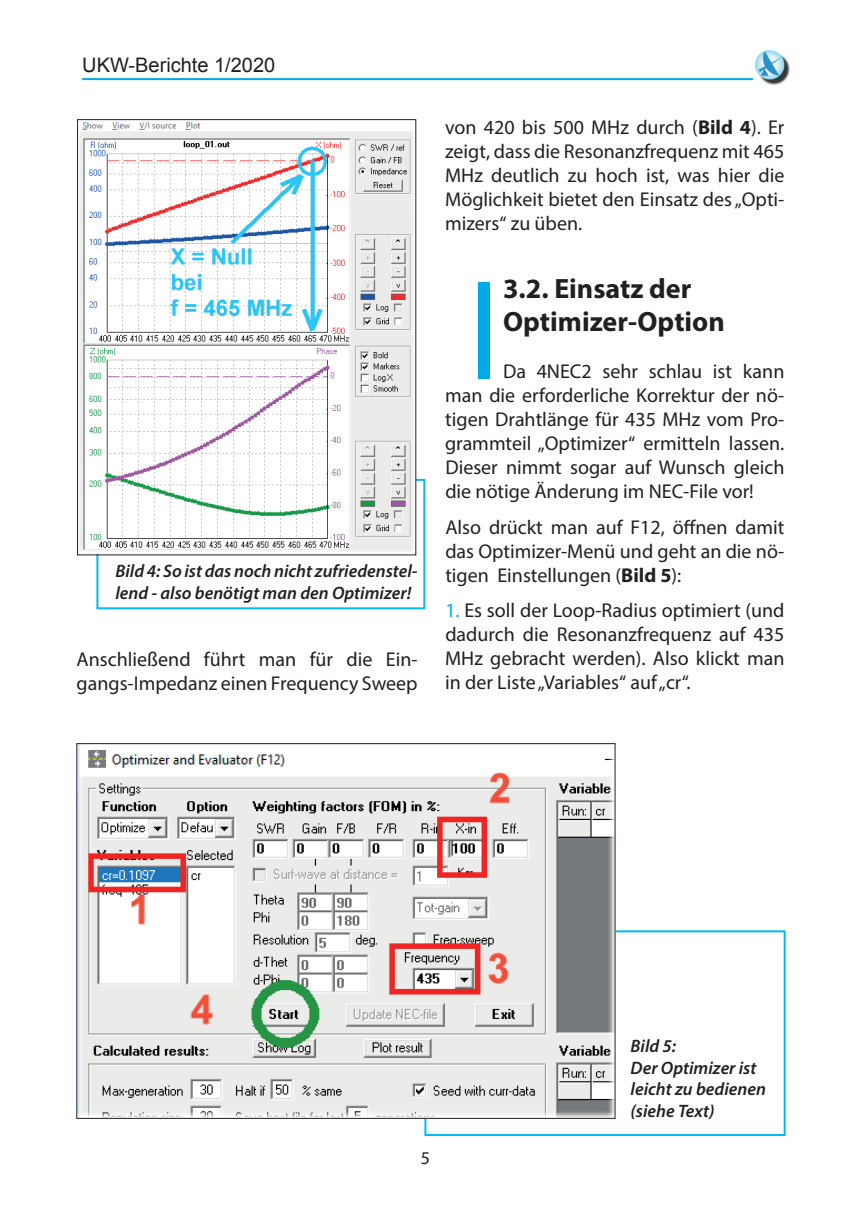
<style>
.page{position:relative;width:862px;height:1214px;background:#fff}
.page>*{position:absolute;margin:0;border:0;box-sizing:border-box;transform-origin:0 0}
.t1{font:700 143px "Myriad Pro";color:#00abe5;scale:.54 1}
.t2{font:700 28px/33.6px "Myriad Pro";color:#231f20}
.t3{font:20px/24px "Myriad Pro";color:#231f20;text-align:justify}
.t4{font:20px "Arial";color:#231f20}
.t5{font:italic 600 18px/21.6px "Myriad Pro";color:#231f20}
.t6{font:18px "Myriad Pro";color:#231f20}
.s1{font-weight:700}
.s2{color:#00aeef}
</style>
<div class="page">
<hr style="left:82px;top:78px;width:709px;height:2px;background:#00abe5">
<img style="left:754px;top:50px;width:37px;height:35px">
<div style="left:96px;top:479px;width:329px;height:130px;border:2px solid #00baf1"></div>
<img style="left:80px;top:122px;width:334px;height:431px">
<div style="left:77px;top:119px;width:339px;height:436px;border:1px solid #231f20"></div>
<div style="left:424px;top:930px;width:361px;height:205px;border:2px solid #00baf1"></div>
<img style="left:78px;top:745px;width:535px;height:371px">
<p class="t4" style="left:82px;top:52px;width:195px">UKW-Berichte 1/2020</p>
<p class="t5" style="left:115px;top:560px;width:304px">Bild 4: So ist das noch nicht zufriedenstel&shy;lend - also benötigt man den Optimizer!</p>
<p class="t3" style="left:77px;top:647px;width:342px">Anschließend führt man für die Ein&shy;gangs-Impedanz einen Frequency Sweep</p>
<p class="t3" style="left:445px;top:115px;width:341px">von 420 bis 500 MHz durch (<span class="s1">Bild 4</span>). Er zeigt, dass die Resonanzfrequenz mit 465<br>MHz deutlich zu hoch ist, was hier die Möglichkeit bietet den Einsatz des „Opti&shy;mizers“ zu üben.</p>
<h1 class="t1" style="left:473px;top:237px;width:42px">I</h1>
<h2 class="t2" style="left:503px;top:271px;width:223px">3.2. Einsatz der<br>Optimizer-Option</h2>
<p class="t3" style="left:445px;top:359px;width:341px;text-indent:58px">Da 4NEC2 sehr schlau ist kann man die erforderliche Korrektur der nö&shy;tigen Drahtlänge für 435 MHz vom Pro&shy;grammteil „Optimizer“ ermitteln lassen.<br>Dieser nimmt sogar auf Wunsch gleich die nötige Änderung im NEC-File vor!</p>
<p class="t3" style="left:445px;top:514px;width:341px">Also drückt man auf F12, öffnen damit das Optimizer-Menü und geht an die nö&shy;tigen Einstellungen (<span class="s1">Bild 5</span>):</p>
<p class="t3" style="left:445px;top:598px;width:341px"><span class="s2">1.</span> Es soll der Loop-Radius optimiert (und dadurch die Resonanzfrequenz auf 435<br>MHz gebracht werden). Also klickt man in der Liste „Variables“ auf „cr“.</p>
<p class="t6" style="left:421px;top:1146px;width:11px">5</p>
<p class="t5" style="left:630px;top:1034px;width:137px">Bild 5:<br>Der Optimizer ist leicht zu bedienen (siehe Text)</p>
</div>
